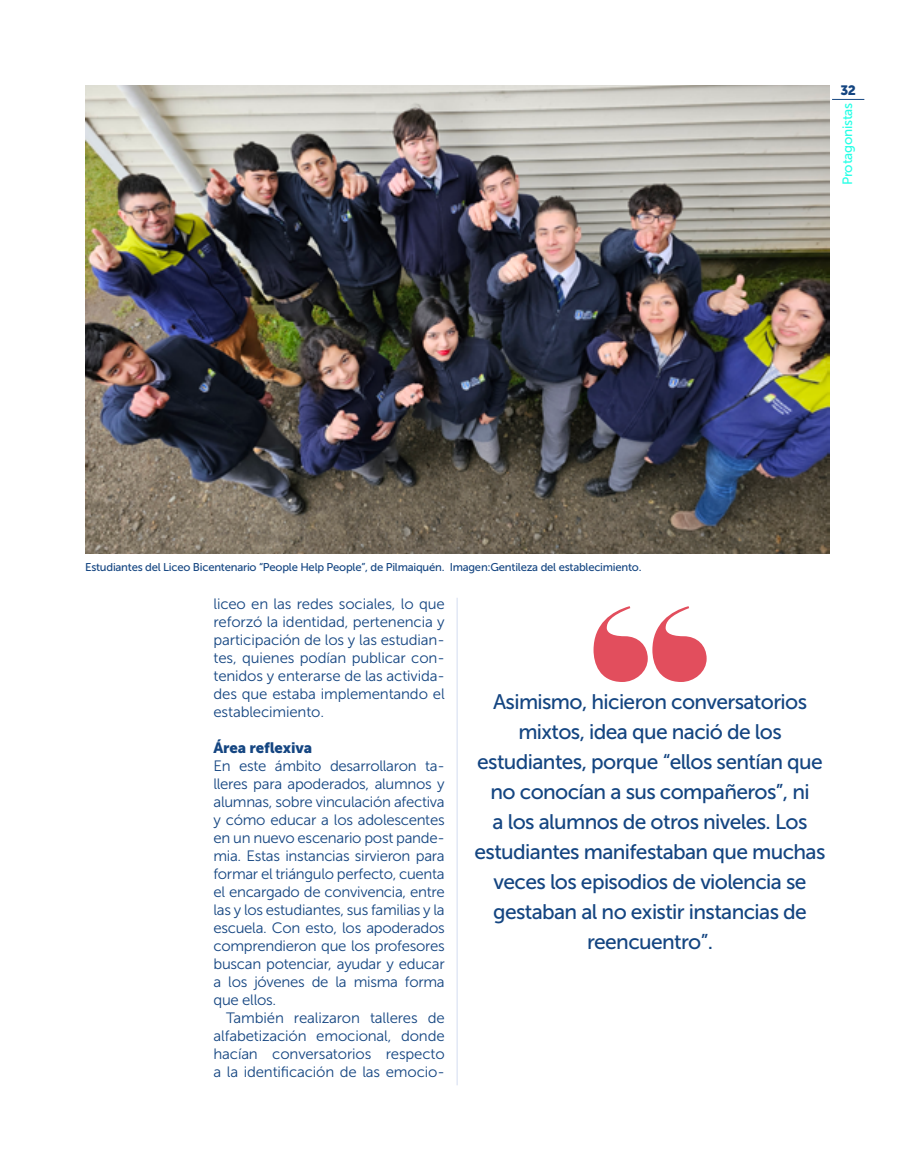
<style>
.page{position:relative;width:915px;height:1170px;background:#fff}
.page>*{position:absolute;margin:0;border:0;box-sizing:border-box;transform-origin:0 0}
.t1{font:210px "Acta Poster";color:#e24e5d}
.t2{font:21px/30px "Museo Sans 500";letter-spacing:-.03em;color:#144581;text-align:center}
.t3{font:15px/18px "Museo Sans 300";letter-spacing:-.01em;color:#144581;text-align:justify}
.t4{font:15px "Museo Sans 900";letter-spacing:-.01em;color:#144581}
.t5{font:13.5px "Museo Sans 500";letter-spacing:-.02em;color:#26ffe6}
.t6{font:13.5px "Museo Sans 900";color:#144581}
.t7{font:11.25px "Museo Sans 500";letter-spacing:-.02em;color:#144581}
</style>
<div class="page">
<hr style="left:831px;top:99px;width:33px;height:1px;background:#144581">
<img style="left:85px;top:85px;width:744px;height:469px">
<hr style="left:456px;top:597px;width:1px;height:488px;background:#d3dcf0">
<p class="t6" style="left:840px;top:83px;width:17px">32</p>
<p class="t5" style="left:840px;top:185px;width:84px;rotate:-90deg">Protagonistas</p>
<p class="t7" style="left:85px;top:560px;width:557px">Estudiantes del Liceo Bicentenario “People Help People”, de Pilmaiquén. Imagen:Gentileza del establecimiento.</p>
<p class="t3" style="left:213px;top:595px;width:233px">liceo en las redes sociales, lo que reforzó la identidad, pertenencia y participación de los y las estudian&shy;tes, quienes podían publicar con&shy;tenidos y enterarse de las activida&shy;des que estaba implementando el establecimiento.</p>
<p class="t4" style="left:213px;top:739px;width:100px">Área reflexiva</p>
<p class="t3" style="left:213px;top:757px;width:233px">En este ámbito desarrollaron ta&shy;lleres para apoderados, alumnos y alumnas, sobre vinculación afectiva y cómo educar a los adolescentes en un nuevo escenario post pande&shy;mia. Estas instancias sirvieron para formar el triángulo perfecto, cuenta el encargado de convivencia, entre las y los estudiantes, sus familias y la escuela. Con esto, los apoderados comprendieron que los profesores buscan potenciar, ayudar y educar a los jóvenes de la misma forma que ellos.</p>
<p class="t3" style="left:213px;top:1009px;width:233px;text-indent:13px">También realizaron talleres de alfabetización emocional, donde hacían conversatorios respecto a la identificación de las emocio-</p>
<h1 class="t1" style="left:587px;top:551px;width:127px">“</h1>
<p class="t2" style="left:474px;top:686px;width:352px">Asimismo, hicieron conversatorios mixtos, idea que nació de los estudiantes, porque “ellos sentían que no conocían a sus compañeros”, ni<br>a los alumnos de otros niveles. Los estudiantes manifestaban que muchas veces los episodios de violencia se gestaban al no existir instancias de reencuentro”.</p>
</div>
